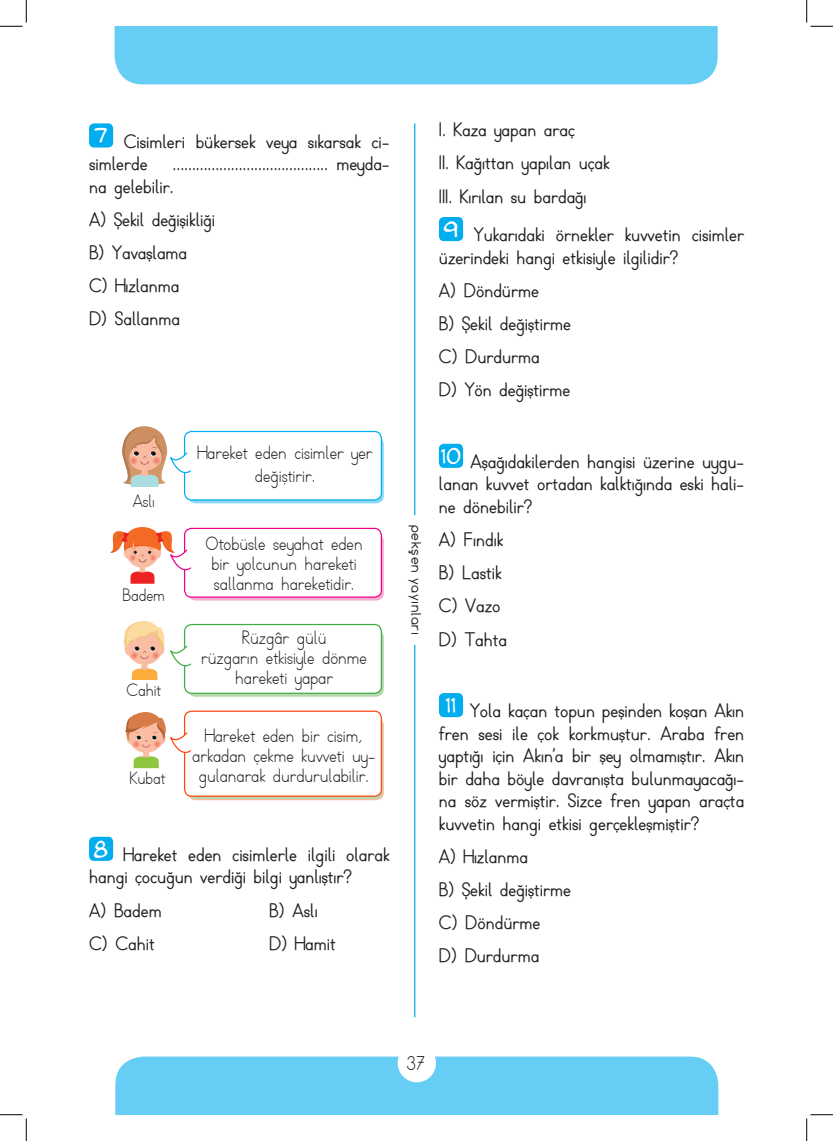
<style>
.page{position:relative;width:833px;height:1141px;background:#fff}
.page>*{position:absolute;margin:0;border:0;box-sizing:border-box;transform-origin:0 0}
.t1{font:19.38px "TTKB Dik Temel Abece";color:#231f20}
.soru{font:700 18.75px/22.5px "TTKB Dik Temel Abece";color:#231f20}
.aciklama{font:18.75px/20px "TTKB Dik Temel Abece";color:#231f20;text-align:center}
.t2{font:18.75px "Karikatura";color:#fff;scale:.8 1}
.t3{font:18.75px "Karikatura";color:#fff}
.aciklama-2{font:17.5px "TTKB Dik Temel Abece";color:#231f20}
.t4{font:12.5px "Comfortaa";letter-spacing:.06em;color:#231f20}
</style>
<div class="page">
<div style="left:115px;top:1056px;width:603px;height:58px;background:#66cef5"></div>
<div style="left:114px;top:26px;width:603px;height:58px;background:#66cef5"></div>
<div style="left:397px;top:1043px;width:39px;height:39px;background:#fff;border-radius:50%"></div>
<hr style="left:414px;top:123px;width:1px;height:894px;background:#00aeef">
<div style="left:404px;top:515px;width:24px;height:129px;background:#fff"></div>
<div style="left:89px;top:123px;width:24px;height:24px;background:#00aeef;border-radius:5px"></div>
<div style="left:89px;top:836px;width:24px;height:24px;background:#00aeef;border-radius:5px"></div>
<div style="left:438px;top:217px;width:25px;height:24px;background:#00aeef;border-radius:5px"></div>
<div style="left:438px;top:443px;width:25px;height:25px;background:#00aeef;border-radius:5px"></div>
<div style="left:438px;top:693px;width:25px;height:24px;background:#00aeef;border-radius:5px"></div>
<div style="left:188px;top:436px;width:195px;height:67px;border:1px solid #8dd7f7;border-radius:7px"></div>
<div style="left:184px;top:431px;width:197px;height:69px;background:#fff;border-radius:7px"></div>
<div style="left:184px;top:431px;width:198px;height:69px;border:1px solid #00aeef;border-radius:7px"></div>
<svg style="left:122px;top:426px;width:70px;height:60px"></svg>
<div style="left:188px;top:533px;width:195px;height:67px;border:1px solid #f5adce;border-radius:7px"></div>
<div style="left:184px;top:528px;width:197px;height:69px;background:#fff;border-radius:7px"></div>
<div style="left:184px;top:527px;width:198px;height:70px;border:1px solid #ed028c;border-radius:7px"></div>
<svg style="left:110px;top:527px;width:82px;height:56px"></svg>
<div style="left:188px;top:629px;width:195px;height:67px;border:1px solid #b5d7ac;border-radius:7px"></div>
<div style="left:184px;top:624px;width:197px;height:69px;background:#fff;border-radius:7px"></div>
<div style="left:184px;top:624px;width:198px;height:69px;border:1px solid #40ae49;border-radius:7px"></div>
<svg style="left:123px;top:621px;width:69px;height:58px"></svg>
<svg style="left:189px;top:718px;width:194px;height:81px"></svg>
<div style="left:188px;top:717px;width:195px;height:83px;border:1px solid #ffbb9f;border-radius:7px"></div>
<div style="left:184px;top:711px;width:197px;height:85px;background:#fff;border-radius:7px"></div>
<div style="left:184px;top:710px;width:198px;height:86px;border:1px solid #ff460f;border-radius:7px"></div>
<svg style="left:125px;top:710px;width:67px;height:58px"></svg>
<svg style="left:0;top:0;width:27px;height:27px"></svg>
<svg style="left:0;top:1114px;width:27px;height:26px"></svg>
<svg style="left:806px;top:0;width:26px;height:27px"></svg>
<svg style="left:806px;top:1114px;width:26px;height:26px"></svg>
<p class="t3" style="left:94px;top:122px;width:14px">7</p>
<p class="soru" style="left:89px;top:130px;width:302px;text-indent:35px">Cisimleri bükersek veya sıkarsak ci&shy;simlerde</p>
<p class="soru" style="left:89px;top:153px;width:302px;text-indent:83px">........................................ meyda&shy;na gelebilir.</p>
<p class="soru" style="left:89px;top:208px;width:127px">A) Şekil değişikliği</p>
<p class="soru" style="left:89px;top:241px;width:100px">B) Yavaşlama</p>
<p class="soru" style="left:89px;top:275px;width:92px">C) Hızlanma</p>
<p class="soru" style="left:89px;top:308px;width:92px">D) Sallanma</p>
<p class="aciklama-2" style="left:133px;top:490px;width:24px">Aslı</p>
<p class="aciklama-2" style="left:122px;top:584px;width:44px">Badem</p>
<p class="aciklama-2" style="left:126px;top:679px;width:36px">Cahit</p>
<p class="aciklama" style="left:197px;top:442px;width:176px;line-height:22.5px">Hareket eden cisimler yer değiştirir.</p>
<p class="aciklama" style="left:205px;top:534px;width:158px">Otobüsle seyahat eden bir yolcunun hareketi sallanma hareketidir.</p>
<p class="aciklama" style="left:201px;top:627px;width:167px">Rüzgâr gülü<br>rüzgarın etkisiyle dönme hareketi yapar</p>
<p class="aciklama" style="left:192px;top:725px;width:184px">Hareket eden bir cisim, arkadan çekme kuvveti uy-</p>
<p class="aciklama-2" style="left:129px;top:767px;width:37px">Kubat</p>
<p class="aciklama" style="left:198px;top:765px;width:172px">gulanarak durdurulabilir.</p>
<p class="t3" style="left:93px;top:835px;width:17px">8</p>
<p class="soru" style="left:89px;top:843px;width:302px;text-indent:35px">Hareket eden cisimlerle ilgili olarak hangi çocuğun verdiği bilgi yanlıştır?</p>
<p class="soru" style="left:89px;top:899px;width:74px">A) Badem</p>
<p class="soru" style="left:269px;top:899px;width:50px">B) Aslı</p>
<p class="soru" style="left:89px;top:932px;width:67px">C) Cahit</p>
<p class="soru" style="left:269px;top:932px;width:68px">D) Hamit</p>
<p class="soru" style="left:438px;top:119px;width:137px">I. Kaza yapan araç</p>
<p class="soru" style="left:438px;top:152px;width:172px">II. Kağıttan yapılan uçak</p>
<p class="soru" style="left:438px;top:185px;width:149px">III. Kırılan su bardağı</p>
<p class="t3" style="left:442px;top:216px;width:17px">9</p>
<p class="soru" style="left:438px;top:224px;width:306px;text-indent:35px">Yukarıdaki örnekler kuvvetin cisimler üzerindeki hangi etkisiyle ilgilidir?</p>
<p class="soru" style="left:438px;top:279px;width:101px">A) Döndürme</p>
<p class="soru" style="left:438px;top:313px;width:133px">B) Şekil değiştirme</p>
<p class="soru" style="left:438px;top:346px;width:102px">C) Durdurma</p>
<p class="soru" style="left:438px;top:379px;width:133px">D) Yön değiştirme</p>
<p class="t4" style="left:424px;top:524px;width:112px;rotate:90deg">pekşen yayınları</p>
<p class="t2" style="left:440px;top:442px;width:27px">10</p>
<p class="soru" style="left:438px;top:450px;width:306px;text-align:justify;text-indent:32px">Aşağıdakilerden hangisi üzerine uygu&shy;lanan kuvvet ortadan kalktığında eski hali&shy;ne dönebilir?</p>
<p class="soru" style="left:438px;top:529px;width:66px">A) Fındık</p>
<p class="soru" style="left:438px;top:562px;width:64px">B) Lastik</p>
<p class="soru" style="left:438px;top:595px;width:63px">C) Vazo</p>
<p class="soru" style="left:438px;top:628px;width:70px">D) Tahta</p>
<p class="t2" style="left:445px;top:692px;width:15px">11</p>
<p class="soru" style="left:438px;top:700px;width:306px;text-align:justify;text-indent:31px">Yola kaçan topun peşinden koşan Akın fren sesi ile çok korkmuştur. Araba fren yaptığı için Akın’a bir şey olmamıştır. Akın bir daha böyle davranışta bulunmayacağı&shy;na söz vermiştir. Sizce fren yapan araçta kuvvetin hangi etkisi gerçekleşmiştir?</p>
<p class="soru" style="left:438px;top:845px;width:90px">A) Hızlanma</p>
<p class="soru" style="left:438px;top:878px;width:133px">B) Şekil değiştirme</p>
<p class="soru" style="left:438px;top:911px;width:103px">C) Döndürme</p>
<p class="soru" style="left:438px;top:945px;width:102px">D) Durdurma</p>
<p class="t1" style="left:406px;top:1051px;width:20px">37</p>
</div>
